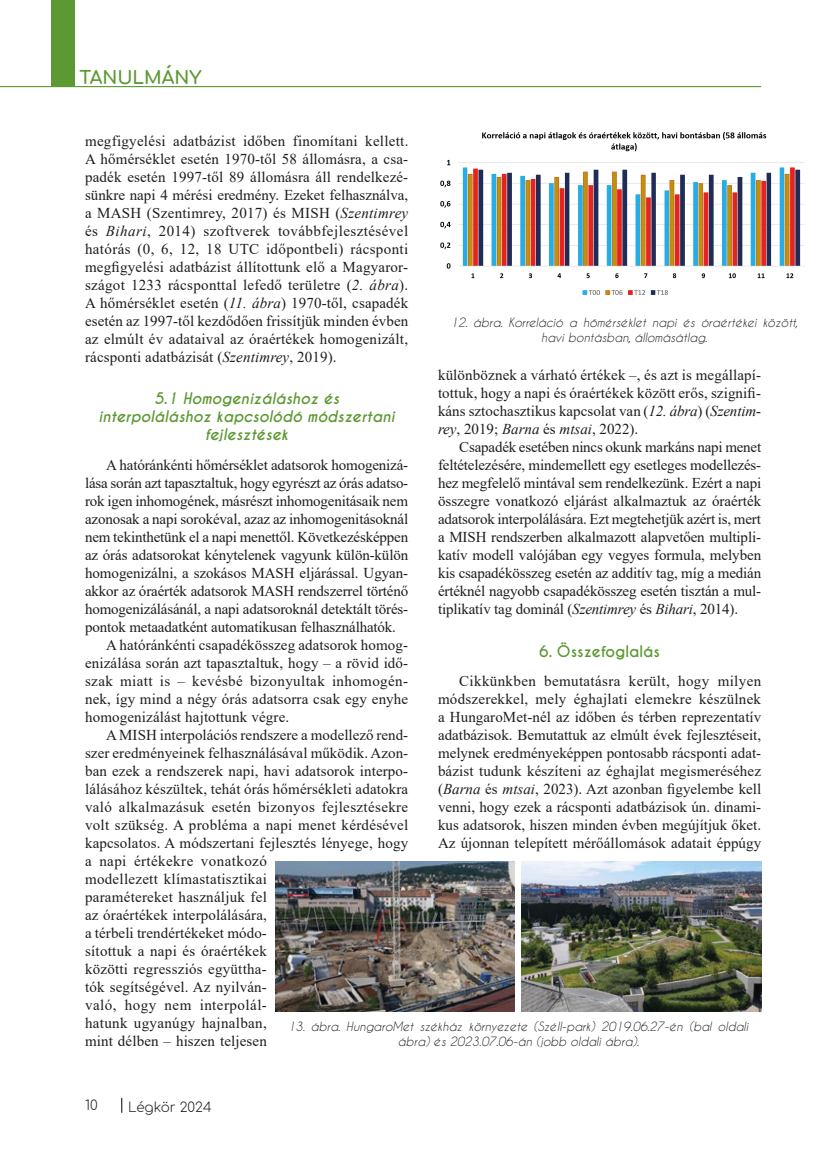
<style>
.page{position:relative;width:825px;height:1166px;background:#fff}
.page>*{position:absolute;margin:0;border:0;box-sizing:border-box;transform-origin:0 0}
.t1{font:700 18px "Comfortaa";color:#5d9933}
.törzsszöveg{font:15px/18px "Times New Roman";letter-spacing:.01em;color:#1d1d1b;text-align:justify}
.alcím-fejezetcím{font:italic 700 15px/18px "Caviar Dreams";color:#5d9933;text-align:center}
.alcím-fejezetcím-2{font:700 15px "Caviar Dreams";color:#5d9933}
.t2{font:300 13.5px "Comfortaa";color:#1d1d1b}
.képaláírás{font:italic 12px/15px "Caviar Dreams";color:#1d1d1b;text-align:center}
.s1{font-style:italic}
</style>
<div class="page">
<hr style="left:0;top:86px;width:761px;height:1px;background:#5d9933">
<div style="left:51px;top:0;width:23px;height:87px;background:#5d9933"></div>
<svg style="left:121px;top:1097px;width:1px;height:15px"></svg>
<img style="left:440px;top:131px;width:364px;height:164px">
<img style="left:522px;top:861px;width:239px;height:150px">
<img style="left:275px;top:861px;width:240px;height:150px">
<p class="t1" style="left:79px;top:61px;width:124px">TANULMÁNY</p>
<p class="törzsszöveg" style="left:85px;top:131px;width:325px">megfigyelési adatbázist időben finomítani kellett.<br>A hőmérséklet esetén 1970-től 58 állomásra, a csa&shy;padék esetén 1997-től 89 állomásra áll rendelkezé&shy;sünkre napi 4 mérési eredmény. Ezeket felhasználva, a MASH (Szentimrey, 2017) és MISH (<span class="s1">Szentimrey </span>és <span class="s1">Bihari</span>, 2014) szoftverek továbbfejlesztésével hatórás (0, 6, 12, 18 UTC időpontbeli) rácsponti megfigyelési adatbázist állítottunk elő a Magyaror&shy;szágot 1233 rácsponttal lefedő területre (<span class="s1">2. ábra</span>).<br>A hőmérséklet esetén (<span class="s1">11. ábra</span>) 1970-től, csapadék esetén az 1997-től kezdődően frissítjük minden évben az elmúlt év adataival az óraértékek homogenizált, rácsponti adatbázisát (<span class="s1">Szentimrey</span>, 2019).</p>
<p class="alcím-fejezetcím" style="left:99px;top:390px;width:298px">5.1 Homogenizáláshoz és interpoláláshoz kapcsolódó módszertani fejlesztések</p>
<p class="törzsszöveg" style="left:85px;top:455px;width:325px;text-indent:21px">A hatóránkénti hőmérséklet adatsorok homogenizá&shy;lása során azt tapasztaltuk, hogy egyrészt az órás adatso&shy;rok igen inhomogének, másrészt inhomogenitásaik nem azonosak a napi sorokéval, azaz az inhomogenitásoknál nem tekinthetünk el a napi menettől. Következésképpen az órás adatsorokat kénytelenek vagyunk külön-külön homogenizálni, a szokásos MASH eljárással. Ugyan&shy;akkor az óraérték adatsorok MASH rendszerrel történő homogenizálásánál, a napi adatsoroknál detektált törés&shy;pontok metaadatként automatikusan felhasználhatók.</p>
<p class="törzsszöveg" style="left:85px;top:635px;width:325px;text-indent:21px">A hatóránkénti csapadékösszeg adatsorok homog&shy;enizálása során azt tapasztaltuk, hogy – a rövid idő&shy;szak miatt is – kevésbé bizonyultak inhomogén&shy;nek, így mind a négy órás adatsorra csak egy enyhe homogenizálást hajtottunk végre.</p>
<p class="törzsszöveg" style="left:85px;top:725px;width:325px;text-align:left;text-indent:21px">A MISH interpolációs rendszere a modellező rend&shy;szer eredményeinek felhasználásával működik. Azon&shy;ban ezek a rendszerek napi, havi adatsorok interpo&shy;lálásához készültek, tehát órás hőmérsékleti adatokra való alkalmazásuk esetén bizonyos fejlesztésekre volt szükség. A probléma a napi menet kérdésével kapcsolatos. A módszertani fejlesztés lényege, hogy a napi értékekre vonatkozó<br>modellezett klímastatisztikai<br>paramétereket használjuk fel<br>az óraértékek interpolálására,<br>a térbeli trendértékeket módo-<br>sítottuk a napi és óraértékek<br>közötti regressziós együttha-<br>tók segítségével. Az nyilván-<br>való, hogy nem interpolál-<br>hatunk ugyanúgy hajnalban,<br>mint délben – hiszen teljesen</p>
<p class="képaláírás" style="left:451px;top:314px;width:348px">12. ábra. Korreláció a hőmérséklet napi és óraértékei között, havi bontásban, állomásátlag.</p>
<p class="törzsszöveg" style="left:438px;top:365px;width:325px">különböznek a várható értékek –, és azt is megállapí&shy;tottuk, hogy a napi és óraértékek között erős, szignifi&shy;káns sztochasztikus kapcsolat van (<span class="s1">12. ábra</span>) (<span class="s1">Szentim&shy;rey</span>, 2019; <span class="s1">Barna</span> és <span class="s1">mtsai</span>, 2022).</p>
<p class="törzsszöveg" style="left:438px;top:437px;width:325px;text-indent:21px">Csapadék esetében nincs okunk markáns napi menet feltételezésére, mindemellett egy esetleges modellezés&shy;hez megfelelő mintával sem rendelkezünk. Ezért a napi összegre vonatkozó eljárást alkalmaztuk az óraérték adatsorok interpolálására. Ezt megtehetjük azért is, mert a MISH rendszerben alkalmazott alapvetően multipli&shy;katív modell valójában egy vegyes formula, melyben kis csapadékösszeg esetén az additív tag, míg a medián értéknél nagyobb csapadékösszeg esetén tisztán a mul&shy;tiplikatív tag dominál (<span class="s1">Szentimrey</span> és <span class="s1">Bihari</span>, 2014).</p>
<p class="alcím-fejezetcím-2" style="left:539px;top:641px;width:122px">6. Összefoglalás</p>
<p class="törzsszöveg" style="left:438px;top:671px;width:325px;text-indent:21px">Cikkünkben bemutatásra került, hogy milyen módszerekkel, mely éghajlati elemekre készülnek a HungaroMet-nél az időben és térben reprezentatív adatbázisok. Bemutattuk az elmúlt évek fejlesztéseit, melynek eredményeképpen pontosabb rácsponti adat&shy;bázist tudunk készíteni az éghajlat megismeréséhez (<span class="s1">Barna</span> és <span class="s1">mtsai</span>, 2023). Azt azonban figyelembe kell venni, hogy ezek a rácsponti adatbázisok ún. dinami&shy;kus adatsorok, hiszen minden évben megújítjuk őket.<br>Az újonnan telepített mérőállomások adatait éppúgy</p>
<p class="képaláírás" style="left:288px;top:1018px;width:462px">13. ábra. HungaroMet székház környezete (Széll-park) 2019.06.27-én (bal oldali ábra) és 2023.07.06-án (jobb oldali ábra).</p>
<p class="t2" style="left:85px;top:1092px;width:14px">10</p>
<p class="t2" style="left:128px;top:1094px;width:85px">Légkör 2024</p>
</div>
